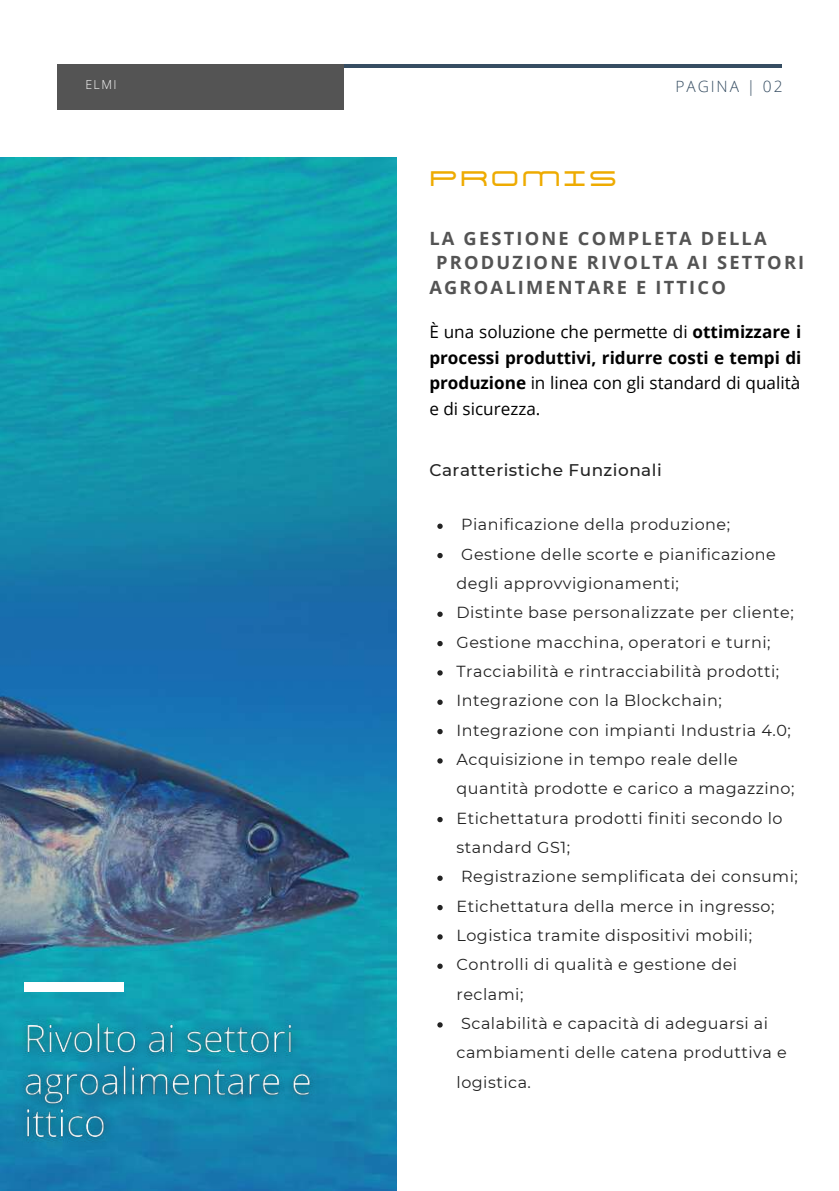
<style>
.page{position:relative;width:839px;height:1191px;background:#fff}
.page>*{position:absolute;margin:0;border:0;box-sizing:border-box;transform-origin:0 0}
.t1{font:21px "Astron";letter-spacing:.12em;color:#eeab01}
.t2{font:700 18.2px "Open Sans";letter-spacing:.12em;color:#545454}
.t3{font:17.2px/25.6px "Open Sans";color:#000;text-align:justify}
.t4{font:500 16.8px "Montserrat";letter-spacing:.03em;color:#222}
.t5{font:16px/29.4px "Montserrat";letter-spacing:.03em;color:#222}
.t6{font:300 15.6px "Open Sans";letter-spacing:.12em;color:#364d62}
.t7{font:300 12.4px "Open Sans";color:#fff}
.s1{font-weight:700}
</style>
<div class="page">
<hr style="left:57px;top:64px;width:724px;height:3px;background:#364d62">
<div style="left:57px;top:64px;width:286px;height:45px;background:#545454"></div>
<img style="left:0;top:158px;width:397px;height:1033px">
<div style="left:24px;top:983px;width:99px;height:9px;background:#fff"></div>
<svg style="left:437px;top:524px;width:5px;height:5px"></svg>
<svg style="left:437px;top:553px;width:5px;height:5px"></svg>
<svg style="left:437px;top:612px;width:5px;height:5px"></svg>
<svg style="left:437px;top:641px;width:5px;height:5px"></svg>
<svg style="left:437px;top:670px;width:5px;height:6px"></svg>
<svg style="left:437px;top:700px;width:5px;height:5px"></svg>
<svg style="left:437px;top:729px;width:5px;height:5px"></svg>
<svg style="left:437px;top:758px;width:5px;height:6px"></svg>
<svg style="left:437px;top:817px;width:5px;height:5px"></svg>
<svg style="left:437px;top:876px;width:5px;height:5px"></svg>
<svg style="left:437px;top:905px;width:5px;height:5px"></svg>
<svg style="left:437px;top:934px;width:5px;height:6px"></svg>
<svg style="left:437px;top:964px;width:5px;height:5px"></svg>
<svg style="left:437px;top:1022px;width:5px;height:6px"></svg>
<img style="left:8px;top:996px;width:321px;height:170px">
<p class="t7" style="left:85px;top:75px;width:33px">ELMI</p>
<p class="t6" style="left:675px;top:76px;width:108px">PAGINA | 02</p>
<h1 class="t1" style="left:429px;top:169px;width:189px">PROMIS</h1>
<p class="t2" style="left:429px;top:225px;width:339px">LA GESTIONE COMPLETA DELLA</p>
<p class="t2" style="left:436px;top:250px;width:369px">PRODUZIONE RIVOLTA AI SETTORI</p>
<p class="t2" style="left:429px;top:274px;width:298px">AGROALIMENTARE E ITTICO</p>
<p class="t3" style="left:429px;top:318px;width:373px">È una soluzione che permette di <span class="s1">ottimizzare i processi produttivi, ridurre costi e tempi di produzione</span> in linea con gli standard di qualità e di sicurezza.</p>
<p class="t4" style="left:429px;top:459px;width:234px">Caratteristiche Funzionali</p>
<p class="t5" style="left:456px;top:510px;width:343px">Pianificazione della produzione; Gestione delle scorte e pianificazione degli approvvigionamenti;<br>Distinte base personalizzate per cliente; Gestione macchina, operatori e turni; Tracciabilità e rintracciabilità prodotti; Integrazione con la Blockchain; Integrazione con impianti Industria 4.0; Acquisizione in tempo reale delle quantità prodotte e carico a magazzino; Etichettatura prodotti finiti secondo lo standard GS1;<br>Registrazione semplificata dei consumi; Etichettatura della merce in ingresso; Logistica tramite dispositivi mobili; Controlli di qualità e gestione dei reclami;<br>Scalabilità e capacità di adeguarsi ai cambiamenti delle catena produttiva e logistica.</p>
</div>
